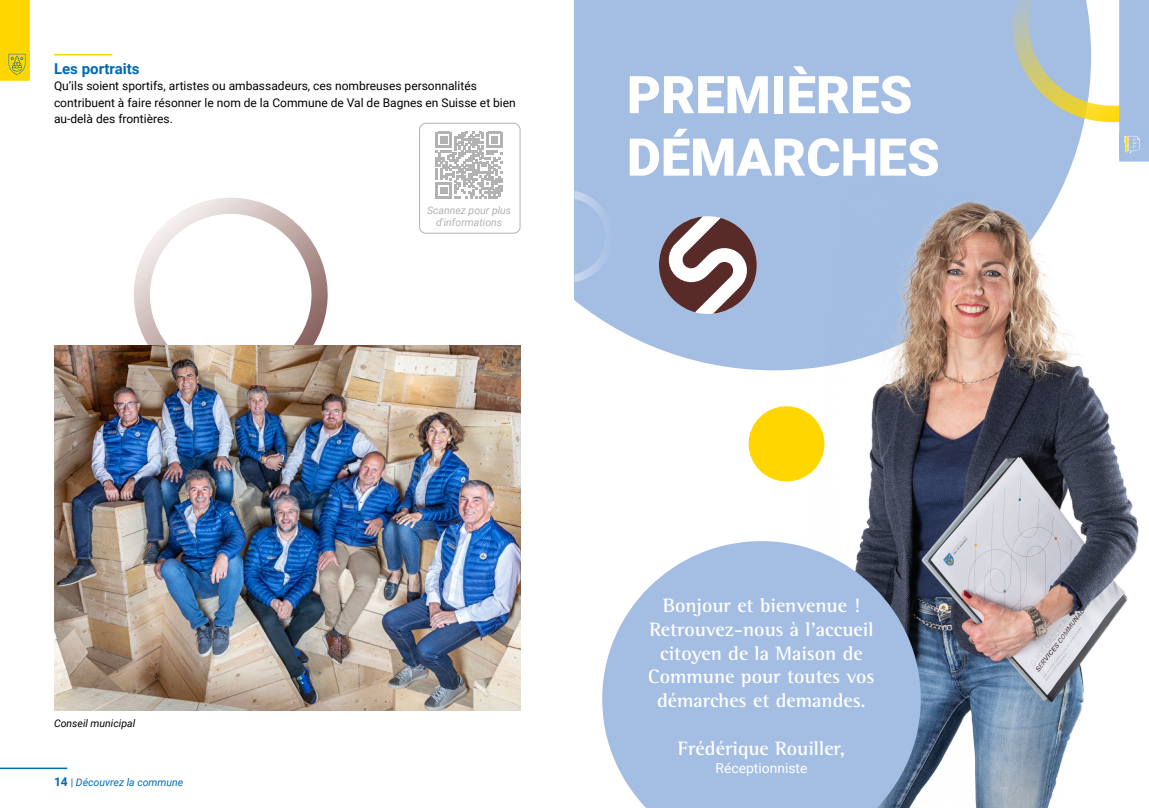
<style>
.page{position:relative;width:1149px;height:808px;background:#fff}
.page>*{position:absolute;margin:0;border:0;box-sizing:border-box;transform-origin:0 0}
.t1{font:900 52.05px/62.4px "Roboto";color:#fff}
.t2{font:700 19.95px/23.9px "Rotis Semi Serif";color:#fff;text-align:center}
.Titre{font:700 15px "Roboto";color:#0069b4}
.t3{font:13.8px "Roboto";color:#fff}
.Texte{font:12px/16.5px "Roboto";color:#000}
.Texte_Qr_code{font:italic 10.5px "Roboto";color:#b3b2b2}
.t4{font:italic 10.5px "Roboto";color:#0069b4}
.Texte_Qr_code-2{font:italic 10.5px "Roboto";color:#000}
.s1{font-weight:700;font-style:normal;font-size:12px}
.s2{font-style:normal}
</style>
<div class="page">
<img style="left:574px;top:0;width:565px;height:808px">
<svg style="left:602px;top:541px;width:318px;height:267px;background:#a5bbdb"></svg>
<svg style="left:574px;top:191px;width:39px;height:91px;background:#a8bfe4"></svg>
<div style="left:748px;top:406px;width:76px;height:75px;background:#ffd600;border-radius:50%"></div>
<hr style="left:0;top:767px;width:67px;height:2px;background:#0069b4">
<svg style="left:134px;top:198px;width:194px;height:147px"></svg>
<img style="left:54px;top:345px;width:466px;height:365px">
<div style="left:419px;top:123px;width:101px;height:111px;border:1px solid #b3b2b2;border-radius:6px"></div>
<svg style="left:435px;top:132px;width:67px;height:67px"></svg>
<hr style="left:54px;top:54px;width:58px;height:2px;background:#ffd600">
<svg style="left:653px;top:216px;width:108px;height:98px"></svg>
<svg style="left:1010px;top:0;width:138px;height:162px"></svg>
<svg style="left:0;top:0;width:30px;height:81px;background:#f6d207"></svg>
<p class="Titre" style="left:54px;top:58px;width:87px">Les portraits</p>
<p class="Texte" style="left:54px;top:78px;width:463px">Qu’ils soient sportifs, artistes ou ambassadeurs, ces nombreuses personnalités contribuent à faire résonner le nom de la Commune de Val de Bagnes en Suisse et bien au-delà des frontières.</p>
<p class="Texte_Qr_code" style="left:427px;top:203px;width:86px">Scannez pour plus</p>
<p class="Texte_Qr_code" style="left:436px;top:215px;width:68px">d'informations</p>
<p class="t1" style="left:626px;top:62px;width:314px">PREMIÈRES<br>DÉMARCHES</p>
<p class="Texte_Qr_code-2" style="left:54px;top:716px;width:83px">Conseil municipal</p>
<p class="t4" style="left:54px;top:774px;width:131px"><span class="s1">14</span> <span class="s2">|</span> Découvrez la commune</p>
<p class="t2" style="left:648px;top:593px;width:228px">Bonjour et bienvenue !<br>Retrouvez-nous à l’accueil citoyen de la Maison de<br>Commune pour toutes vos démarches et demandes.</p>
<p class="t2" style="left:677px;top:736px;width:169px">Frédérique Rouiller,</p>
<p class="t3" style="left:715px;top:759px;width:93px">Réceptionniste</p>
</div>
